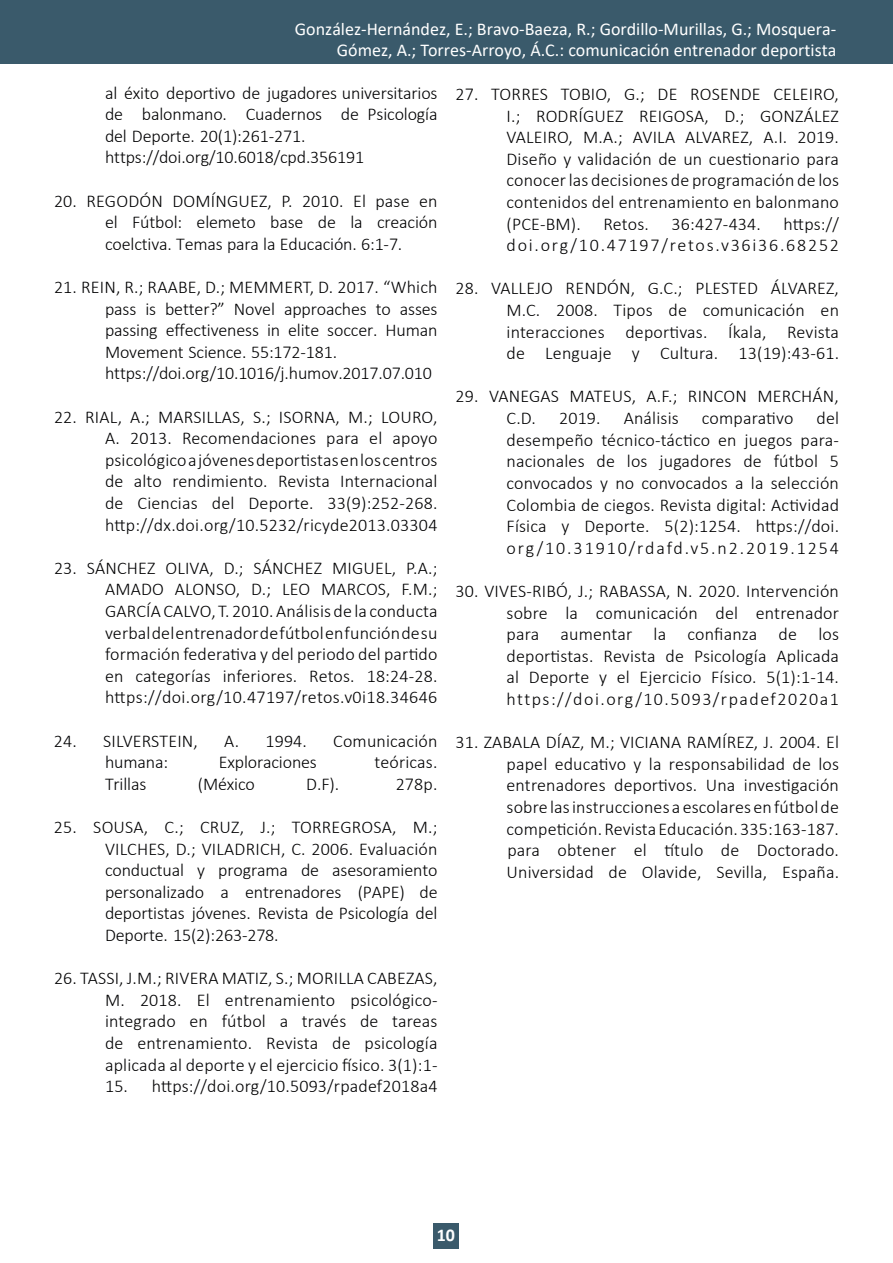
<style>
.page{position:relative;width:893px;height:1263px;background:#fff}
.page>*{position:absolute;margin:0;border:0;box-sizing:border-box;transform-origin:0 0}
.t1{font:300 18px/21.6px "Calibri";letter-spacing:.01em;color:#000002;text-align:justify}
.t2{font:300 18px/21.6px "Calibri";letter-spacing:-.01em;color:#000002}
.t3{font:18px/21.6px "Calibri";color:#fff;text-align:right}
.t4{font:300 18px/21.6px "Calibri";letter-spacing:.1em;color:#000002;text-align:right}
.t5{font:700 18px "Calibri";color:#fff}
</style>
<div class="page">
<div style="left:1px;top:1px;width:892px;height:63px;background:#3a5a6b"></div>
<div style="left:434px;top:1224px;width:25px;height:25px;background:#3a5a6b"></div>
<p class="t3" style="left:295px;top:18px;width:543px">González-Hernández, E.; Bravo-Baeza, R.; Gordillo-Murillas, G.; Mosquera-<br>Gómez, A.; Torres-Arroyo, Á.C.: comunicación entrenador deportista</p>
<p class="t2" style="left:105px;top:82px;width:334px">al éxito deportivo de jugadores universitarios de balonmano. Cuadernos de Psicología del Deporte. 20(1):261-271. https://doi.org/10.6018/cpd.356191</p>
<p class="t1" style="left:105px;top:190px;width:334px;text-indent:-51px">20. REGODÓN DOMÍNGUEZ, P. 2010. El pase en el Fútbol: elemeto base de la creación coelctiva. Temas para la Educación. 6:1-7.</p>
<p class="t2" style="left:105px;top:276px;width:334px;text-indent:-51px">21. REIN, R.; RAABE, D.; MEMMERT, D. 2017. “Which pass is better?” Novel approaches to asses passing effectiveness in elite soccer. Human Movement Science. 55:172-181. https://doi.org/10.1016/j.humov.2017.07.010</p>
<p class="t1" style="left:105px;top:406px;width:334px;text-indent:-51px">22. RIAL, A.; MARSILLAS, S.; ISORNA, M.; LOURO, A. 2013. Recomendaciones para el apoyo psicológico a jóvenes deportistas en los centros de alto rendimiento. Revista Internacional de Ciencias del Deporte. 33(9):252-268. http://dx.doi.org/10.5232/ricyde2013.03304</p>
<p class="t1" style="left:105px;top:557px;width:334px;text-indent:-51px">23. SÁNCHEZ OLIVA, D.; SÁNCHEZ MIGUEL, P.A.; AMADO ALONSO, D.; LEO MARCOS, F.M.; GARCÍA CALVO, T. 2010. Aná lisis de la conducta verbal del entrenador de fútbol en función de su formación federativa y del periodo del partido en categorías inferiores. Retos. 18:24-28. https://doi.org/10.47197/retos.v0i18.34646</p>
<p class="t1" style="left:54px;top:730px;width:146px">24. SILVERSTEIN,</p>
<p class="t1" style="left:224px;top:730px;width:84px">A. 1994.</p>
<p class="t1" style="left:333px;top:730px;width:106px">Comunicación</p>
<p class="t1" style="left:105px;top:751px;width:65px">humana:</p>
<p class="t2" style="left:219px;top:751px;width:100px">Exploraciones</p>
<p class="t1" style="left:375px;top:751px;width:64px">teóricas.</p>
<p class="t2" style="left:105px;top:773px;width:43px">Trillas</p>
<p class="t1" style="left:198px;top:773px;width:59px">(México</p>
<p class="t1" style="left:306px;top:773px;width:34px">D.F).</p>
<p class="t1" style="left:396px;top:773px;width:43px">278p.</p>
<p class="t1" style="left:105px;top:816px;width:334px;text-indent:-51px">25. SOUSA, C.; CRUZ, J.; TORREGROSA, M.; VILCHES, D.; VILADRICH, C. 2006. Evaluación conductual y programa de asesoramiento personalizado a entrenadores (PAPE) de deportistas jóvenes. Revista de Psicología del Deporte. 15(2):263-278.</p>
<p class="t1" style="left:105px;top:967px;width:334px;text-indent:-51px">26. TASSI, J.M.; RIVERA MATIZ, S.; MORILLA CABEZAS, M. 2018. El entrenamiento psicológico&shy;integrado en fútbol a través de tareas de entrenamiento. Revista de psicología aplicada al deporte y el ejercicio físico. 3(1):1-</p>
<p class="t1" style="left:105px;top:1075px;width:334px">15. https://doi.org/10.5093/rpadef2018a4</p>
<p class="t1" style="left:507px;top:83px;width:334px;text-indent:-51px">27. TORRES TOBIO, G.; DE ROSENDE CELEIRO, I.; RODRÍGUEZ REIGOSA, D.; GONZÁLEZ VALEIRO, M.A.; AVILA ALVAREZ, A.I. 2019.<br>Diseño y validación de un cuestionario para conocer las decisiones de programación de los contenidos del entrenamiento en balonmano (PCE-BM).</p>
<p class="t4" style="left:507px;top:213px;width:334px">https:// doi.org/10.47197/retos.v36i36.68252</p>
<p class="t1" style="left:507px;top:277px;width:334px;text-indent:-51px">28. VALLEJO RENDÓN, G.C.; PLESTED ÁLVAREZ, M.C. 2008. Tipos de comunicación en interacciones deportivas. Íkala, Revista de Lenguaje y Cultura. 13(19):43-61.</p>
<p class="t1" style="left:507px;top:385px;width:334px;text-indent:-51px">29. VANEGAS MATEUS, A.F.; RINCON MERCHÁN,<br>C.D.</p>
<p class="t1" style="left:603px;top:213px;width:47px">Retos.</p>
<p class="t1" style="left:671px;top:213px;width:91px">36:427-434.</p>
<p class="t1" style="left:559px;top:407px;width:43px">2019.</p>
<p class="t1" style="left:624px;top:407px;width:57px">Análisis</p>
<p class="t1" style="left:702px;top:407px;width:93px">comparativo</p>
<p class="t1" style="left:507px;top:407px;width:334px;text-indent:310px">del desempeño técnico-táctico en juegos para&shy;nacionales de los jugadores de fútbol 5 convocados y no convocados a la selección Colombia de ciegos. Revista digital: Actividad Física y Deporte. 5(2):1254. https://doi. org/10.31910/rdafd.v5.n2.2019.1254</p>
<p class="t1" style="left:507px;top:580px;width:334px;text-indent:-51px">30. VIVES-RIBÓ, J.; RABASSA, N. 2020. Intervención sobre la comunicación del entrenador para aumentar la confianza de los deportistas. Revista de Psicología Aplicada al Deporte y el Ejercicio Físico. 5(1):1-14. https://doi.org/10.5093/rpadef2020a1</p>
<p class="t1" style="left:506px;top:731px;width:334px;text-indent:-51px">31. ZABALA DÍAZ, M.; VICIANA RAMÍREZ, J. 2004. El papel educativo y la responsabilidad de los entrenadores deportivos. Una investigación sobre las instrucciones a escolares en fútbol de competición. Revista Educación. 335:163-187.</p>
<p class="t1" style="left:506px;top:839px;width:334px">para obtener el título de Doctorado.<br>Universidad de Olavide, Sevilla, España.</p>
<p class="t5" style="left:437px;top:1222px;width:20px">10</p>
</div>
